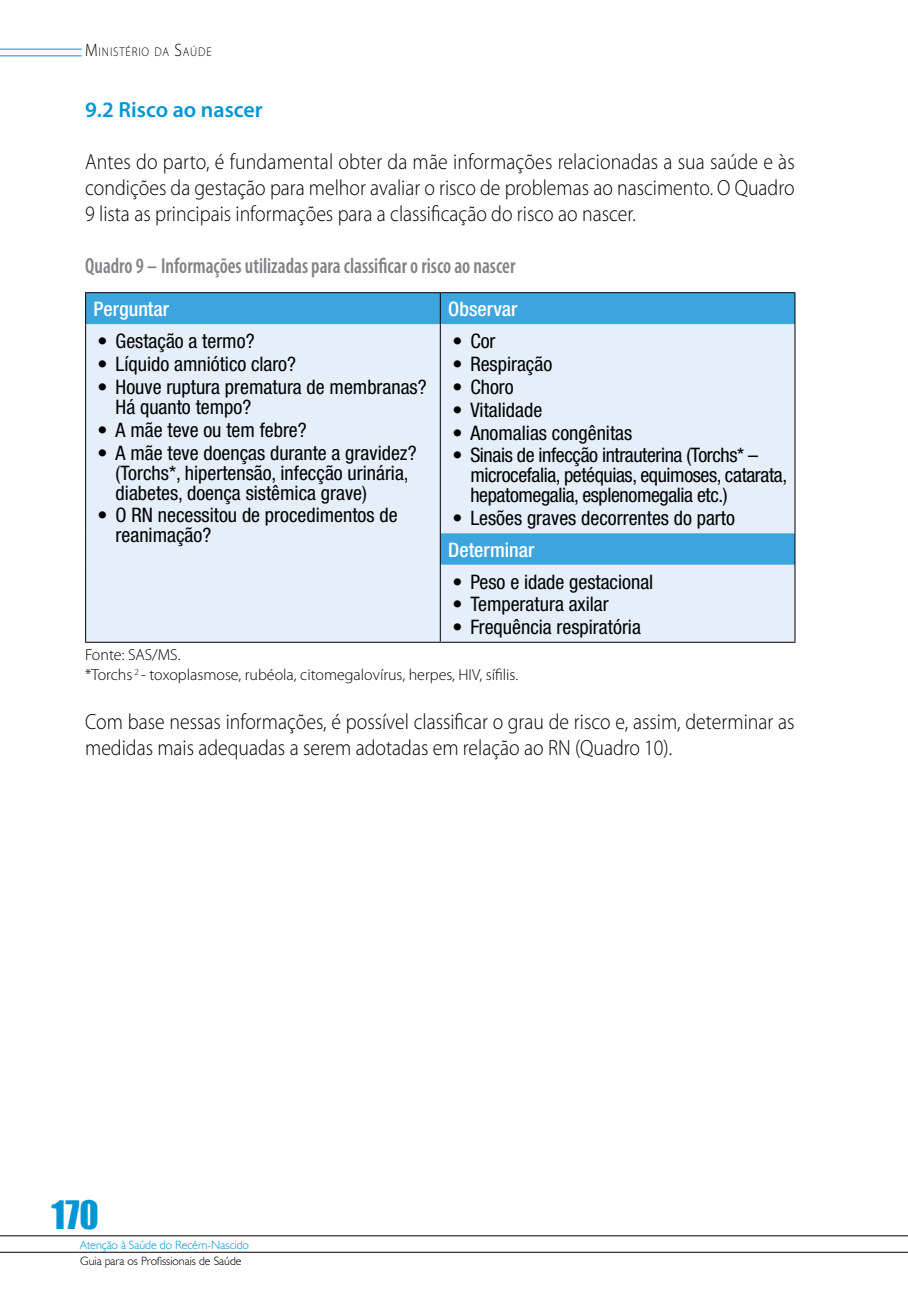
<style>
.page{position:relative;width:908px;height:1304px;background:#fff}
.page>*{position:absolute;margin:0;border:0;box-sizing:border-box;transform-origin:0 0}
.t1{font:36px "Impact";color:#0096d6}
.t2{font:300 22px/26px "Myriad Pro";color:#000;text-align:justify;scale:.9 1}
.t3{font:600 condensed 22px "Myriad Pro";color:#808285;scale:.9 1}
.t4{font:600 22px "Myriad Pro";color:#0096d6}
.t5{font:condensed 20px/20px "Helvetica Neue";color:#000}
.t6{font:condensed 20px/20px "Helvetica Neue";letter-spacing:-.02em;color:#000}
.t7{font:500 condensed 20px "Helvetica Neue";color:#fff}
.t8{font:300 16px/20px "Myriad Pro";color:#000}
.t9{font:300 12.6px "Myriad Pro";letter-spacing:.075em;color:#000;scale:.9 1}
.t10{font:300 12px "Humanist 521 BT";color:#000}
.t11{font:300 12px "Humanist 521 BT";color:#0096d6}
.s1{font-size:18px}
</style>
<div class="page">
<hr style="left:0;top:1235px;width:907px;height:1px;background:#000">
<hr style="left:0;top:1252px;width:907px;height:1px;background:#000">
<hr style="left:0;top:49px;width:82px;height:1px;background:#0096d6">
<hr style="left:0;top:56px;width:82px;height:1px;background:#0096d6">
<div style="left:86px;top:293px;width:708px;height:31px;background:#3da5dd"></div>
<div style="left:86px;top:324px;width:708px;height:318px;background:#e5eef9"></div>
<hr style="left:439px;top:293px;width:1px;height:31px;background:#000">
<hr style="left:439px;top:533px;width:1px;height:32px;background:#000">
<hr style="left:439px;top:565px;width:1px;height:77px;background:#000">
<hr style="left:439px;top:324px;width:1px;height:209px;background:#000">
<hr style="left:85px;top:292px;width:355px;height:1px;background:#000">
<hr style="left:85px;top:293px;width:1px;height:31px;background:#000">
<hr style="left:440px;top:292px;width:355px;height:1px;background:#000">
<hr style="left:794px;top:293px;width:1px;height:31px;background:#000">
<hr style="left:85px;top:324px;width:1px;height:209px;background:#000">
<hr style="left:85px;top:533px;width:1px;height:32px;background:#000">
<hr style="left:85px;top:565px;width:1px;height:77px;background:#000">
<hr style="left:85px;top:642px;width:355px;height:1px;background:#000">
<hr style="left:794px;top:324px;width:1px;height:209px;background:#000">
<hr style="left:794px;top:533px;width:1px;height:32px;background:#000">
<hr style="left:794px;top:565px;width:1px;height:77px;background:#000">
<hr style="left:440px;top:642px;width:355px;height:1px;background:#000">
<p class="t9" style="left:85px;top:44px;width:142px"><span class="s1">M</span>INISTÉRIO DA <span class="s1">S</span>AÚDE</p>
<p class="t4" style="left:85px;top:95px;width:179px">9.2 Risco ao nascer</p>
<p class="t2" style="left:85px;top:148px;width:789px">Antes do parto, é fundamental obter da mãe informações relacionadas a sua saúde e às condições da gestação para melhor avaliar o risco de problemas ao nascimento. O Quadro 9 lista as principais informações para a classificação do risco ao nascer.</p>
<p class="t3" style="left:85px;top:252px;width:479px">Quadro 9 – Informações utilizadas para classificar o risco ao nascer</p>
<p class="t7" style="left:94px;top:297px;width:77px">Perguntar</p>
<p class="t7" style="left:448px;top:297px;width:71px">Observar</p>
<p class="t5" style="left:98px;top:331px;width:158px">• Gestação a termo?</p>
<p class="t5" style="left:98px;top:354px;width:200px">• Líquido amniótico claro?</p>
<p class="t5" style="left:116px;top:377px;width:312px;text-indent:-18px">• Houve ruptura prematura de membranas?<br>Há quanto tempo?</p>
<p class="t5" style="left:98px;top:419px;width:210px">• A mãe teve ou tem febre?</p>
<p class="t5" style="left:116px;top:442px;width:302px;text-indent:-18px">• A mãe teve doenças durante a gravidez? (Torchs*, hipertensão, infecção urinária, diabetes, doença sistêmica grave)</p>
<p class="t5" style="left:116px;top:505px;width:283px;text-indent:-18px">• O RN necessitou de procedimentos de reanimação?</p>
<p class="t5" style="left:452px;top:331px;width:45px">• Cor</p>
<p class="t5" style="left:452px;top:354px;width:101px">• Respiração</p>
<p class="t5" style="left:452px;top:377px;width:63px">• Choro</p>
<p class="t5" style="left:452px;top:399px;width:91px">• Vitalidade</p>
<p class="t5" style="left:452px;top:422px;width:181px">• Anomalias congênitas</p>
<p class="t6" style="left:470px;top:445px;width:318px;text-indent:-18px">• Sinais de infecção intrauterina (Torchs* – microcefalia, petéquias, equimoses, catarata, hepatomegalia, esplenomegalia etc.)</p>
<p class="t5" style="left:452px;top:508px;width:284px">• Lesões graves decorrentes do parto</p>
<p class="t7" style="left:448px;top:538px;width:88px">Determinar</p>
<p class="t5" style="left:452px;top:571px;width:202px">• Peso e idade gestacional</p>
<p class="t5" style="left:452px;top:594px;width:158px">• Temperatura axilar</p>
<p class="t5" style="left:452px;top:617px;width:190px">• Frequência respiratória</p>
<p class="t8" style="left:85px;top:645px;width:434px">Fonte: SAS/MS.<br>*Torchs <sup>2</sup> - toxoplasmose, rubéola, citomegalovírus, herpes, HIV, sífilis.</p>
<p class="t2" style="left:85px;top:709px;width:789px">Com base nessas informações, é possível classificar o grau de risco e, assim, determinar as medidas mais adequadas a serem adotadas em relação ao RN (Quadro 10).</p>
<h1 class="t1" style="left:52px;top:1187px;width:49px">170</h1>
<p class="t11" style="left:80px;top:1237px;width:170px">Atenção à Saúde do Recém-Nascido</p>
<p class="t10" style="left:80px;top:1254px;width:163px">Guia para os Profissionais de Saúde</p>
</div>
